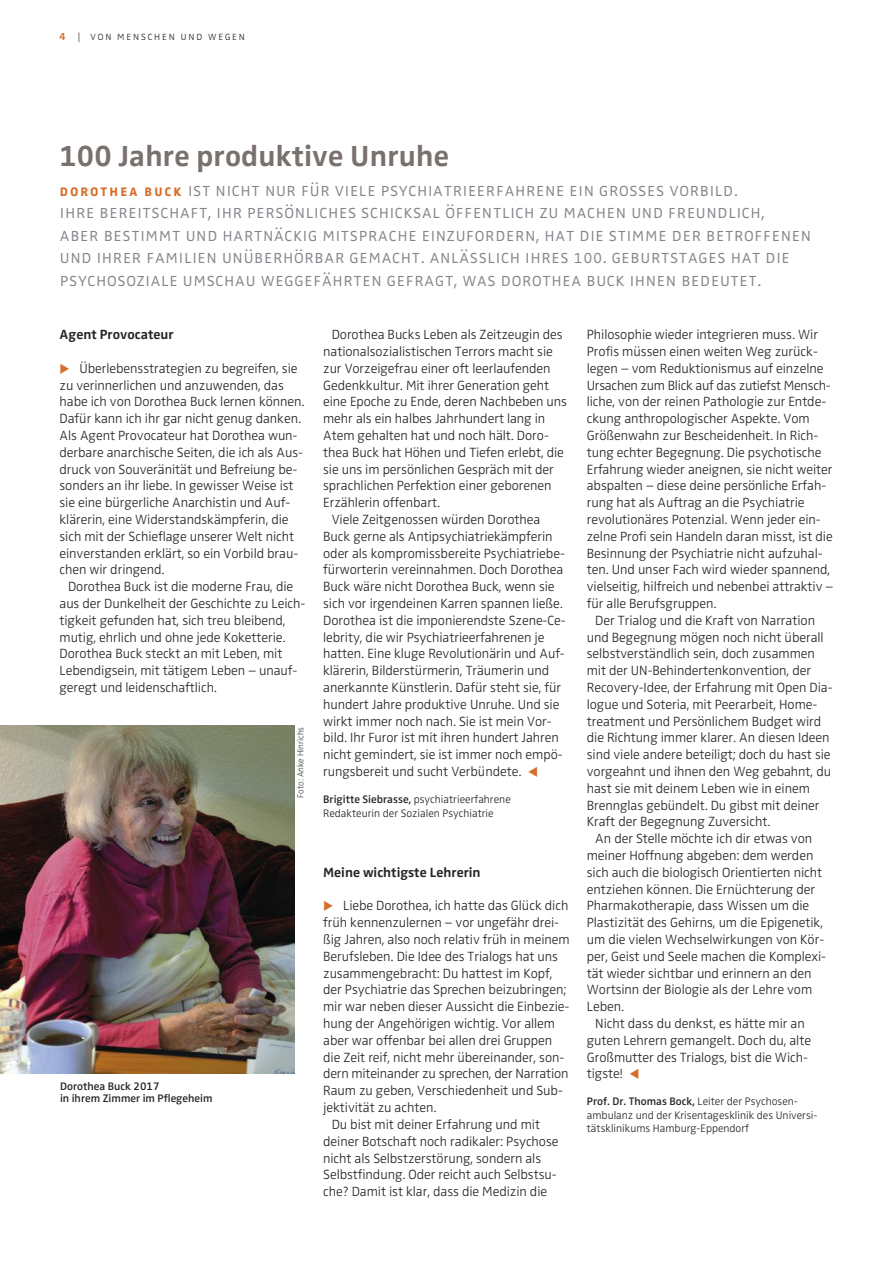
<style>
.page{position:relative;width:893px;height:1263px;background:#fff}
.page>*{position:absolute;margin:0;border:0;box-sizing:border-box;transform-origin:0 0}
.t1{font:30px "Zwo w 6";letter-spacing:.005em;color:#79716e}
.t2{font:19.5px/22.5px "Zwo w 2 SC";color:#82858a}
.t3{font:13.8px/16.8px "Zwo w 2";letter-spacing:-.005em;color:#272526}
.t4{font:13.8px "Zwo w 6";color:#272526}
.t5{font:12px "Zwo w 1 SC";letter-spacing:.1em;color:#272526}
.t6{font:11.25px/13.5px "Zwo w 2";color:#272526}
.t7{font:11.25px/12px "Zwo w 5";color:#272526}
.t8{font:9px "Zwo w 1";color:#272526}
.s1{font-family:"Zwo w 6";font-size:10.5px;color:#d76f2c}
.s2{font-family:"Zwo w 2";font-size:10.5px}
.s3{font-family:"Zwo w 6 SC";font-size:16.5px;color:#d76f2c}
.s4{font-family:"Zwo w 6 SC Exp";color:#d76f2c}
.s5{font-family:"Zwo w 5"}
.s6{font-family:"Zwo w 2"}
</style>
<div class="page">
<img style="left:0;top:725px;width:294px;height:349px">
<p class="t5" style="left:60px;top:30px;width:187px"><span class="s1">4</span> <span class="s2">|</span> von menschen und wegen</p>
<h1 class="t1" style="left:60px;top:140px;width:391px">100 Jahre produktive Unruhe</h1>
<p class="t2" style="left:60px;top:178px;width:754px"><span class="s3">dorothea buck</span> ist nicht nur für viele psychiatrieerfahrene ein großes vorbild.<br>ihre bereitschaft, ihr persönliches schicksal öffentlich zu machen und freundlich,<br>aber bestimmt und hartnäckig mitsprache einzufordern, hat die stimme der betroffenen und ihrer familien unüberhörbar gemacht. anlässlich ihres 100. geburtstages hat die psychosoziale umschau weggefährten gefragt, was dorothea buck ihnen bedeutet.</p>
<p class="t4" style="left:60px;top:327px;width:116px">Agent Provocateur</p>
<p class="t3" style="left:60px;top:360px;width:247px"><span class="s4">p</span> Überlebensstrategien zu begreifen, sie zu verinnerlichen und anzuwenden, das habe ich von Dorothea Buck lernen können.<br>Dafür kann ich ihr gar nicht genug danken.<br>Als Agent Provocateur hat Dorothea wun&shy;derbare anarchische Seiten, die ich als Aus&shy;druck von Souveränität und Befreiung be&shy;sonders an ihr liebe. In gewisser Weise ist sie eine bürgerliche Anarchistin und Auf&shy;klärerin, eine Widerstandskämpferin, die sich mit der Schieflage unserer Welt nicht einverstanden erklärt, so ein Vorbild brau&shy;chen wir dringend.</p>
<p class="t3" style="left:60px;top:578px;width:247px;text-indent:9px">Dorothea Buck ist die moderne Frau, die aus der Dunkelheit der Geschichte zu Leich&shy;tigkeit gefunden hat, sich treu bleibend, mutig, ehrlich und ohne jede Koketterie.<br>Dorothea Buck steckt an mit Leben, mit Lebendigsein, mit tätigem Leben – unauf&shy;geregt und leidenschaftlich.</p>
<p class="t8" style="left:296px;top:798px;width:73px;rotate:-90deg">Foto: Anke Hinrichs</p>
<p class="t7" style="left:60px;top:1080px;width:154px">Dorothea Buck 2017<br>in ihrem Zimmer im Pflegeheim</p>
<p class="t3" style="left:332px;top:326px;width:233px">Dorothea Bucks Leben als Zeitzeugin des</p>
<p class="t3" style="left:323px;top:343px;width:231px">nationalsozialistischen Terrors macht sie</p>
<p class="t3" style="left:323px;top:360px;width:229px">zur Vorzeigefrau einer oft leerlaufenden</p>
<p class="t3" style="left:323px;top:377px;width:228px">Gedenkkultur. Mit ihrer Generation geht</p>
<p class="t3" style="left:323px;top:393px;width:245px">eine Epoche zu Ende, deren Nachbeben uns</p>
<p class="t3" style="left:323px;top:410px;width:224px">mehr als ein halbes Jahrhundert lang in</p>
<p class="t3" style="left:323px;top:427px;width:227px">Atem gehalten hat und noch hält. Doro-</p>
<p class="t3" style="left:323px;top:444px;width:242px">thea Buck hat Höhen und Tiefen erlebt, die</p>
<p class="t3" style="left:323px;top:461px;width:232px">sie uns im persönlichen Gespräch mit der</p>
<p class="t3" style="left:323px;top:477px;width:230px">sprachlichen Perfektion einer geborenen</p>
<p class="t3" style="left:323px;top:494px;width:118px">Erzählerin offenbart.</p>
<p class="t3" style="left:332px;top:511px;width:210px">Viele Zeitgenossen würden Dorothea</p>
<p class="t3" style="left:323px;top:528px;width:231px">Buck gerne als Antipsychiatriekämpferin</p>
<p class="t3" style="left:323px;top:545px;width:243px">oder als kompromissbereite Psychiatriebe-</p>
<p class="t3" style="left:323px;top:561px;width:242px">fürworterin vereinnahmen. Doch Dorothea</p>
<p class="t3" style="left:323px;top:578px;width:233px">Buck wäre nicht Dorothea Buck, wenn sie</p>
<p class="t3" style="left:323px;top:595px;width:241px">sich vor irgendeinen Karren spannen ließe.</p>
<p class="t3" style="left:323px;top:612px;width:244px">Dorothea ist die imponierendste Szene-Ce-</p>
<p class="t3" style="left:323px;top:629px;width:223px">lebrity, die wir Psychiatrieerfahrenen je</p>
<p class="t3" style="left:323px;top:645px;width:243px">hatten. Eine kluge Revolutionärin und Auf-</p>
<p class="t3" style="left:323px;top:662px;width:228px">klärerin, Bilderstürmerin, Träumerin und</p>
<p class="t3" style="left:323px;top:679px;width:239px">anerkannte Künstlerin. Dafür steht sie, für</p>
<p class="t3" style="left:323px;top:696px;width:238px">hundert Jahre produktive Unruhe. Und sie</p>
<p class="t3" style="left:323px;top:713px;width:230px">wirkt immer noch nach. Sie ist mein Vor-</p>
<p class="t3" style="left:323px;top:729px;width:237px">bild. Ihr Furor ist mit ihren hundert Jahren</p>
<p class="t3" style="left:323px;top:746px;width:241px">nicht gemindert, sie ist immer noch empö-</p>
<p class="t3" style="left:323px;top:763px;width:217px">rungsbereit und sucht Verbündete. <span class="s4">o</span></p>
<p class="t6" style="left:323px;top:792px;width:189px"><span class="s5">Brigitte Siebrasse,</span> psychiatrieerfahrene<br>Redakteurin der Sozialen Psychiatrie</p>
<p class="t4" style="left:323px;top:865px;width:159px">Meine wichtigste Lehrerin</p>
<p class="t3" style="left:323px;top:897px;width:247px"><span class="s4">p</span> Liebe Dorothea, ich hatte das Glück dich</p>
<p class="t3" style="left:323px;top:914px;width:237px">früh kennenzulernen – vor ungefähr drei-</p>
<p class="t3" style="left:323px;top:931px;width:248px">ßig Jahren, also noch relativ früh in meinem</p>
<p class="t3" style="left:323px;top:948px;width:236px">Berufsleben. Die Idee des Trialogs hat uns</p>
<p class="t3" style="left:323px;top:965px;width:231px">zusammengebracht: Du hattest im Kopf,</p>
<p class="t3" style="left:323px;top:981px;width:245px">der Psychiatrie das Sprechen beizubringen;</p>
<p class="t3" style="left:323px;top:998px;width:248px">mir war neben dieser Aussicht die Einbezie-</p>
<p class="t3" style="left:323px;top:1015px;width:233px">hung der Angehörigen wichtig. Vor allem</p>
<p class="t3" style="left:323px;top:1032px;width:230px">aber war offenbar bei allen drei Gruppen</p>
<p class="t3" style="left:323px;top:1049px;width:243px">die Zeit reif, nicht mehr übereinander, son-</p>
<p class="t3" style="left:323px;top:1065px;width:247px">dern miteinander zu sprechen, der Narration</p>
<p class="t3" style="left:323px;top:1082px;width:241px">Raum zu geben, Verschiedenheit und Sub-</p>
<p class="t3" style="left:323px;top:1099px;width:115px">jektivität zu achten.</p>
<p class="t3" style="left:332px;top:1116px;width:210px">Du bist mit deiner Erfahrung und mit</p>
<p class="t3" style="left:323px;top:1133px;width:237px">deiner Botschaft noch radikaler: Psychose</p>
<p class="t3" style="left:323px;top:1149px;width:220px">nicht als Selbstzerstörung, sondern als</p>
<p class="t3" style="left:323px;top:1166px;width:235px">Selbstfindung. Oder reicht auch Selbstsu-</p>
<p class="t3" style="left:323px;top:1183px;width:226px">che? Damit ist klar, dass die Medizin die</p>
<p class="t3" style="left:587px;top:326px;width:248px">Philosophie wieder integrieren muss. Wir Profis müssen einen weiten Weg zurück&shy;legen – vom Reduktionismus auf einzelne Ursachen zum Blick auf das zutiefst Mensch - liche, von der reinen Pathologie zur Entde&shy;ckung anthropologischer Aspekte. Vom Größenwahn zur Bescheidenheit. In Rich&shy;tung echter Begegnung. Die psychotische Erfahrung wieder aneignen, sie nicht weiter abspalten – diese deine persönliche Erfah&shy;rung hat als Auftrag an die Psychiatrie revolutionäres Potenzial. Wenn jeder ein&shy;zelne Profi sein Handeln daran misst, ist die Besinnung der Psychiatrie nicht aufzuhal&shy;ten. Und unser Fach wird wieder spannend, vielseitig, hilfreich und nebenbei attraktiv – für alle Berufsgruppen.</p>
<p class="t3" style="left:587px;top:612px;width:247px;text-indent:9px">Der Trialog und die Kraft von Narration und Begegnung mögen noch nicht überall selbstverständlich sein, doch zusammen mit der UN-Behindertenkonvention, der Recovery-Idee, der Erfahrung mit Open Dia&shy;logue und Soteria, mit Peerarbeit, Home&shy;treatment und Persönlichem Budget wird die Richtung immer klarer. An diesen Ideen sind viele andere beteiligt; doch du hast sie vorgeahnt und ihnen den Weg gebahnt, du hast sie mit deinem Leben wie in einem Brennglas gebündelt. Du gibst mit deiner Kraft der Begegnung Zuversicht.</p>
<p class="t3" style="left:595px;top:830px;width:218px">An der Stelle möchte ich dir etwas von</p>
<p class="t3" style="left:587px;top:847px;width:228px">meiner Hoffnung abgeben: dem werden</p>
<p class="t3" style="left:587px;top:864px;width:237px">sich auch die biologisch Orientierten nicht</p>
<p class="t3" style="left:587px;top:881px;width:230px">entziehen können. Die Ernüchterung der</p>
<p class="t3" style="left:587px;top:897px;width:224px">Pharmakotherapie, dass Wissen um die</p>
<p class="t3" style="left:587px;top:914px;width:238px">Plastizität des Gehirns, um die Epigenetik,</p>
<p class="t3" style="left:587px;top:931px;width:239px">um die vielen Wechselwirkungen von Kör-</p>
<p class="t3" style="left:587px;top:948px;width:241px">per, Geist und Seele machen die Komplexi-</p>
<p class="t3" style="left:587px;top:965px;width:226px">tät wieder sichtbar und erinnern an den</p>
<p class="t3" style="left:587px;top:981px;width:227px">Wortsinn der Biologie als der Lehre vom</p>
<p class="t3" style="left:587px;top:998px;width:39px">Leben.</p>
<p class="t3" style="left:595px;top:1015px;width:211px">Nicht dass du denkst, es hätte mir an</p>
<p class="t3" style="left:587px;top:1032px;width:226px">guten Lehrern gemangelt. Doch du, alte</p>
<p class="t3" style="left:587px;top:1049px;width:223px">Großmutter des Trialogs, bist die Wich-</p>
<p class="t3" style="left:587px;top:1065px;width:54px">tigste! <span class="s4">o</span></p>
<p class="t7" style="left:587px;top:1096px;width:213px">Prof. Dr. Thomas Bock, <span class="s6">Leiter der Psychosen-</span></p>
<p class="t6" style="left:587px;top:1108px;width:232px">ambulanz und der Krisentagesklinik des Universi&shy;tätsklinikums Hamburg-Eppendorf</p>
</div>
